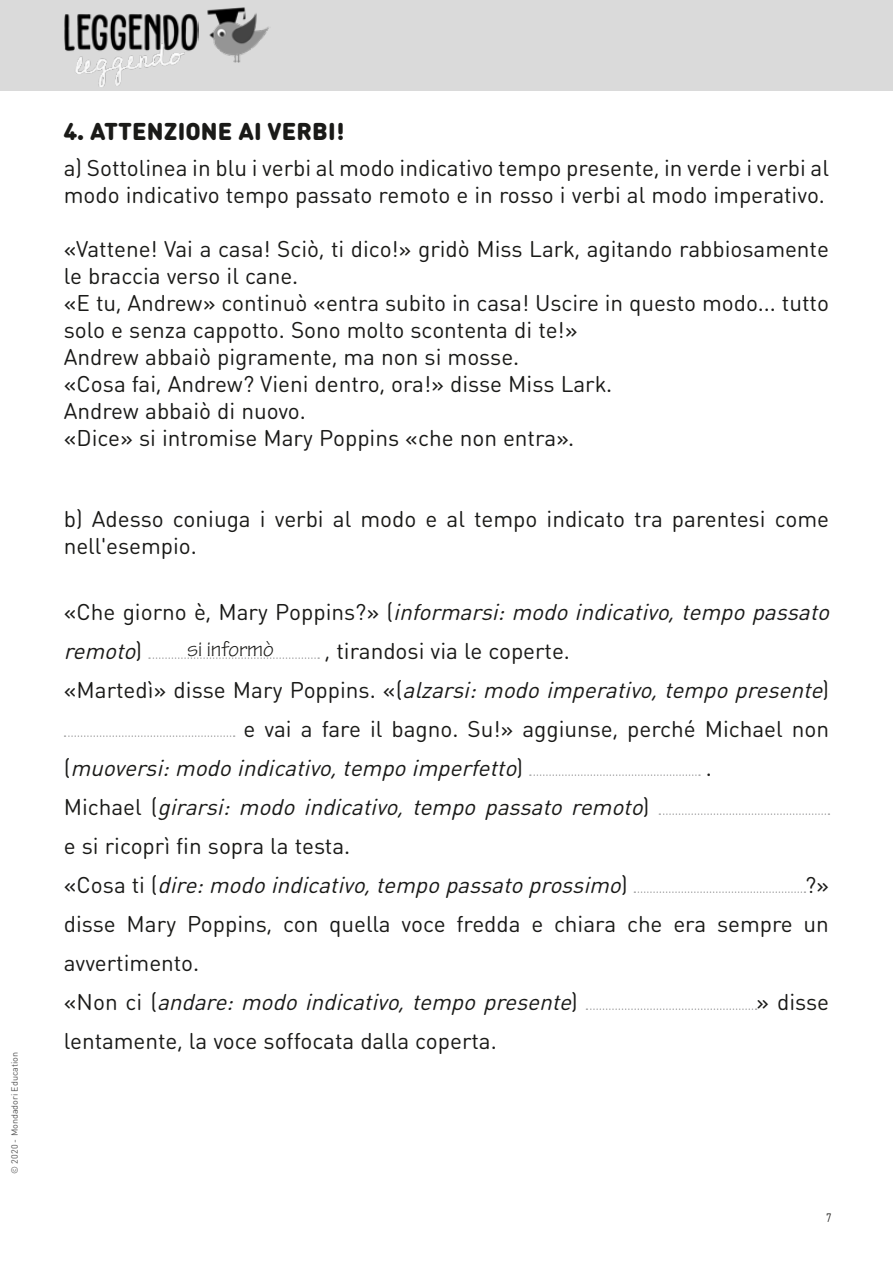
<style>
.page{position:relative;width:893px;height:1263px;background:#fff}
.page>*{position:absolute;margin:0;border:0;box-sizing:border-box;transform-origin:0 0}
.t1{font:900 24px "DIN Round Pro";letter-spacing:.005em;color:#1a1a18}
.t2{font:22.5px/27px "DIN Round Pro";color:#1a1a18}
.t3{font:italic 22.5px/39px "DIN Round Pro";color:#1a1a18}
.t4{font:22.5px "Tekton Pro";color:#1a1a18}
.t5{font:12px "DIN Round Pro";color:#1a1a18;scale:.85 1}
.t6{font:9px "DIN Round Pro";color:#565656}
.s1{font-style:normal}
.s2{font-style:italic}
</style>
<div class="page">
<div style="left:0;top:0;width:893px;height:91px;background:#dadada"></div>
<img style="left:207px;top:7px;width:62px;height:56px">
<img style="left:64px;top:13px;width:134px;height:74px">
<svg style="left:149px;top:657px;width:170px;height:2px"></svg>
<svg style="left:65px;top:735px;width:170px;height:2px"></svg>
<svg style="left:530px;top:774px;width:170px;height:2px"></svg>
<svg style="left:659px;top:813px;width:170px;height:2px"></svg>
<svg style="left:634px;top:891px;width:171px;height:2px"></svg>
<svg style="left:586px;top:1008px;width:170px;height:2px"></svg>
<p class="t6" style="left:8px;top:1174px;width:123px;rotate:-90deg">© 2020 - Mondadori Education</p>
<p class="t1" style="left:64px;top:113px;width:282px">4. ATTENZIONE AI VERBI!</p>
<p class="t2" style="left:64px;top:153px;width:767px">a) Sottolinea in blu i verbi al modo indicativo tempo presente, in verde i verbi al modo indicativo tempo passato remoto e in rosso i verbi al modo imperativo.</p>
<p class="t2" style="left:64px;top:234px;width:767px">«Vattene! Vai a casa! Sciò, ti dico!» gridò Miss Lark, agitando rabbiosamente le braccia verso il cane.<br>«E tu, Andrew» continuò «entra subito in casa! Uscire in questo modo... tutto solo e senza cappotto. Sono molto scontenta di te!»<br>Andrew abbaiò pigramente, ma non si mosse.<br>«Cosa fai, Andrew? Vieni dentro, ora!» disse Miss Lark.<br>Andrew abbaiò di nuovo.<br>«Dice» si intromise Mary Poppins «che non entra».</p>
<p class="t2" style="left:64px;top:504px;width:767px">b) Adesso coniuga i verbi al modo e al tempo indicato tra parentesi come nell'esempio.</p>
<p class="t3" style="left:64px;top:591px;width:773px"><span class="s1">« C h e g i o r n o è , M a ry P o p p i n s ? » (</span> informarsi:modoindicativo,tempopassato remoto<span class="s1">)</span></p>
<p class="t4" style="left:187px;top:636px;width:88px">si informò</p>
<p class="t2" style="left:325px;top:636px;width:247px">, tirandosi via le coperte.</p>
<p class="t3" style="left:64px;top:669px;width:767px"><span class="s1">« M a rt e d ì » d i s s e M a ry P o p p i n s . « (</span> alzarsi:modoimperativo,tempopresente<span class="s1">)</span></p>
<p class="t2" style="left:243px;top:714px;width:587px">e vai a fare il bagno. Su!» aggiunse, perché Michael non</p>
<p class="t3" style="left:64px;top:747px;width:461px"><span class="s1">(</span> muoversi:modoindicativo,tempoimperfetto<span class="s1">)</span></p>
<p class="t2" style="left:706px;top:753px;width:8px">.</p>
<p class="t3" style="left:64px;top:786px;width:587px"><span class="s1">M i c h a e l (</span> girarsi: modo indicativo, tempo passato remoto<span class="s1">) e si ricoprì fin sopra la testa.<br>« C o s a t i (</span> dire:modoindicativo,tempopassatoprossimo<span class="s1">)</span></p>
<p class="t2" style="left:64px;top:864px;width:767px;line-height:39px;text-indent:741px">?» disse Mary Poppins, con quella voce fredda e chiara che era sempre un avvertimento.<br>« N o n c i ( <span class="s2">andare: modo indicativo, tempo presente</span>)</p>
<p class="t2" style="left:756px;top:987px;width:74px">» disse</p>
<p class="t2" style="left:64px;top:1026px;width:434px">lentamente, la voce soffocata dalla coperta.</p>
<p class="t5" style="left:826px;top:1210px;width:8px">7</p>
</div>
